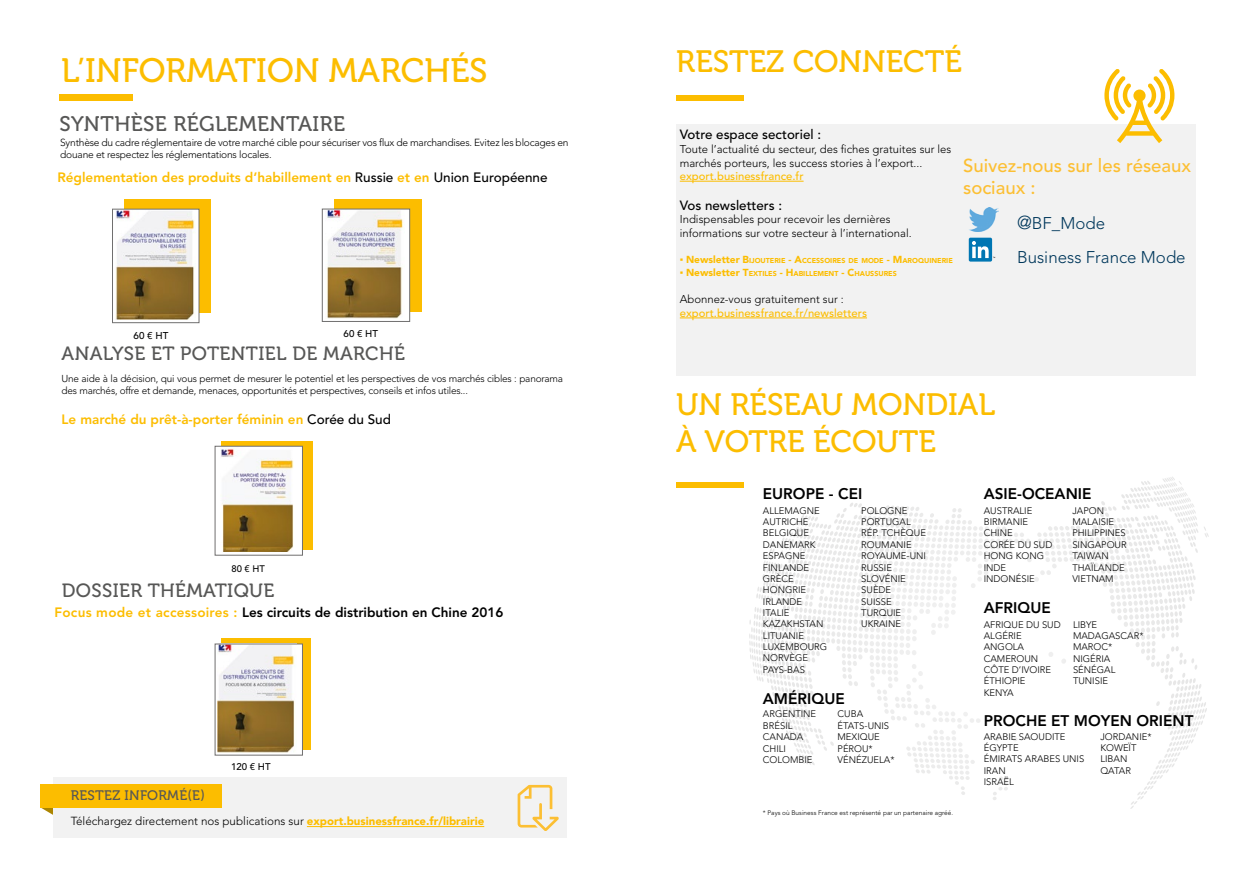
<style>
.page{position:relative;width:1259px;height:893px;background:#fff}
.page>*{position:absolute;margin:0;border:0;box-sizing:border-box;transform-origin:0 0}
.t1{font:33.75px "Museo 500";color:#fcbd00}
.t2{font:30.9px/37px "Museo 500";color:#fcbd00}
.t3{font:21px "Museo 500";letter-spacing:.02em;color:#575756}
.t4{font:19.2px "Museo 500";letter-spacing:.02em;color:#575756}
.t5{font:500 18.6px/22.4px "Avenir LT Std";color:#fcbf33}
.t6{font:300 16.8px/34.7px "Avenir LT Std";color:#00375b}
.t7{font:800 15.3px "Avenir LT Std";color:#000}
.t8{font:13.8px "Museo 500";letter-spacing:.02em;color:#575756}
.t9{font:800 13.5px "Avenir LT Std";color:#fcbd00}
.t10{font:800 13.5px "Avenir LT Std";color:#000}
.t11{font:500 13.35px "Avenir LT Std";color:#000}
.t12{font:300 11.7px "Avenir LT Std";color:#000}
.t13{font:300 11.25px/13.5px "Avenir LT Std";color:#000}
.t14{font:500 11.25px "Avenir LT Std";color:#fcbd00}
.t15{font:300 10.2px/12.3px "Avenir LT Std";letter-spacing:-.02em;color:#000}
.t16{font:300 10.05px/12px "Avenir LT Std";letter-spacing:-.02em;color:#000}
.t17{font:500 9.9px "Avenir LT Std";color:#000}
.t18{font:500 9.75px "Avenir LT Std";color:#000}
.t19{font:500 9.6px "Avenir LT Std";color:#000}
.t20{font:300 9.45px/11.4px "Avenir LT Std";color:#000}
.t21{font:500 9.45px "Avenir LT Std";color:#000}
.t22{font:900 7.05px "Avenir LT Std";color:#fcbd00}
.t23{font:300 6.6px "Avenir LT Std";color:#000}
.s1{font-weight:500;color:#000}
.s2{color:#fcbd00}
.s3{font-weight:900;font-size:11.4px;color:#fcbd00}
.s4{font-family:"Arial Narrow";font-weight:400;font-size:10.2px}
.s5{font-size:10.2px}
.s6{font-size:18.6px}
</style>
<div class="page">
<div style="left:676px;top:124px;width:520px;height:251px;background:#f2f2f2"></div>
<div style="left:676px;top:95px;width:67px;height:6px;background:#fcbd00"></div>
<hr style="left:680px;top:181px;width:123px;height:1px;background:#fcbd00">
<hr style="left:680px;top:318px;width:187px;height:1px;background:#fcbd00">
<img style="left:969px;top:207px;width:29px;height:24px">
<div style="left:968px;top:238px;width:24px;height:24px;background:#0076b3;border-radius:2px"></div>
<svg style="left:972px;top:241px;width:23px;height:17px"></svg>
<div style="left:676px;top:482px;width:67px;height:5px;background:#fcbd00"></div>
<svg style="left:1141px;top:477px;width:40px;height:12px"></svg>
<div style="left:60px;top:95px;width:73px;height:6px;background:#fcbd00"></div>
<div style="left:221px;top:441px;width:91px;height:109px;background:#fcbd00"></div>
<div style="left:215px;top:446px;width:87px;height:109px;background:#fff"></div>
<img style="left:221px;top:448px;width:73px;height:104px">
<div style="left:215px;top:446px;width:88px;height:109px;border:1px solid #706f6f"></div>
<svg style="left:41px;top:808px;width:12px;height:7px"></svg>
<div style="left:53px;top:777px;width:513px;height:60px;background:#f2f2f2"></div>
<div style="left:40px;top:784px;width:182px;height:24px;background:#fcbd00"></div>
<hr style="left:307px;top:826px;width:177px;height:1px;background:#fcbd00">
<svg style="left:517px;top:785px;width:42px;height:46px"></svg>
<div style="left:124px;top:199px;width:86px;height:113px;background:#fcbd00"></div>
<svg style="left:116px;top:211px;width:81px;height:109px"></svg>
<img style="left:115px;top:211px;width:81px;height:108px">
<div style="left:112px;top:209px;width:87px;height:114px;border:1px solid #706f6f"></div>
<div style="left:334px;top:199px;width:87px;height:112px;background:#fcbd00"></div>
<div style="left:322px;top:209px;width:88px;height:112px;background:#fff"></div>
<img style="left:326px;top:211px;width:77px;height:107px">
<div style="left:322px;top:209px;width:88px;height:113px;border:1px solid #706f6f"></div>
<div style="left:221px;top:638px;width:89px;height:111px;background:#fcbd00"></div>
<svg style="left:217px;top:646px;width:84px;height:107px"></svg>
<img style="left:218px;top:646px;width:78px;height:106px">
<div style="left:215px;top:644px;width:88px;height:111px;border:1px solid #706f6f"></div>
<svg style="left:1104px;top:69px;width:70px;height:74px"></svg>
<h1 class="t1" style="left:61px;top:51px;width:428px">L’INFORMATION MARCHÉS</h1>
<h3 class="t3" style="left:60px;top:112px;width:287px">SYNTHÈSE RÉGLEMENTAIRE</h3>
<p class="t15" style="left:60px;top:136px;width:510px">Synthèse du cadre réglementaire de votre marché cible pour sécuriser vos flux de marchandises. Evitez les blocages en douane et respectez les réglementations locales.</p>
<h3 class="t9" style="left:57px;top:169px;width:492px">Réglementation des produits d’habillement en <span class="s1">Russie</span> et en <span class="s1">Union Européenne</span></h3>
<p class="t17" style="left:134px;top:330px;width:36px">60 € HT</p>
<p class="t18" style="left:343px;top:328px;width:36px">60 € HT</p>
<h3 class="t4" style="left:62px;top:343px;width:345px">ANALYSE ET POTENTIEL DE MARCHÉ</h3>
<p class="t16" style="left:62px;top:372px;width:503px">Une aide à la décision, qui vous permet de mesurer le potentiel et les perspectives de vos marchés cibles : panorama des marchés, offre et demande, menaces, opportunités et perspectives, conseils et infos utiles...</p>
<h3 class="t9" style="left:62px;top:411px;width:331px">Le marché du prêt-à-porter féminin en <span class="s1">Corée du Sud</span></h3>
<p class="t21" style="left:231px;top:564px;width:35px">80 € HT</p>
<h3 class="t4" style="left:62px;top:580px;width:214px">DOSSIER THÉMATIQUE</h3>
<h3 class="t10" style="left:54px;top:604px;width:451px"><span class="s2">Focus mode et accessoires :</span> Les circuits de distribution en Chine 2016</h3>
<p class="t19" style="left:231px;top:761px;width:41px">120 € HT</p>
<h3 class="t8" style="left:71px;top:787px;width:136px">RESTEZ INFORMÉ(E)</h3>
<p class="t12" style="left:71px;top:814px;width:415px">Téléchargez directement nos publications sur <span class="s3">export.businessfrance.fr/librairie</span></p>
<h2 class="t2" style="left:676px;top:43px;width:287px">RESTEZ CONNECTÉ</h2>
<h3 class="t11" style="left:680px;top:127px;width:143px">Votre espace sectoriel :</h3>
<p class="t13" style="left:680px;top:142px;width:273px">Toute l’actualité du secteur, des fiches gratuites sur les marchés porteurs, les success stories à l’export...</p>
<p class="t14" style="left:680px;top:170px;width:125px">export.businessfrance.fr</p>
<h3 class="t11" style="left:680px;top:197px;width:104px">Vos newsletters :</h3>
<p class="t13" style="left:680px;top:213px;width:233px">Indispensables pour recevoir les dernières informations sur votre secteur à l’international.</p>
<p class="t22" style="left:680px;top:256px;width:274px"><span class="s4">▪</span> <span class="s5">Newsletter</span> <span class="s5">B</span>IJOUTERIE <span class="s5">- A</span>CCESSOIRES DE MODE <span class="s5">- M</span>AROQUINERIE</p>
<p class="t22" style="left:680px;top:269px;width:218px"><span class="s4">▪</span> <span class="s5">Newsletter</span> <span class="s5">T</span>EXTILES <span class="s5">- H</span>ABILLEMENT <span class="s5">- C</span>HAUSSURES</p>
<p class="t13" style="left:680px;top:293px;width:165px">Abonnez-vous gratuitement sur :</p>
<p class="t14" style="left:680px;top:306px;width:189px">export.businessfrance.fr/newsletters</p>
<h3 class="t5" style="left:963px;top:155px;width:230px">Suivez-nous sur les réseaux sociaux :</h3>
<h3 class="t6" style="left:1017px;top:206px;width:170px"><span class="s6">@</span>BF_Mode<br>Business France Mode</h3>
<h2 class="t2" style="left:676px;top:387px;width:320px">UN RÉSEAU MONDIAL<br>À VOTRE ÉCOUTE</h2>
<h3 class="t7" style="left:763px;top:485px;width:101px">EUROPE - CEI</h3>
<p class="t20" style="left:763px;top:505px;width:66px">ALLEMAGNE<br>AUTRICHE<br>BELGIQUE<br>DANEMARK<br>ESPAGNE<br>FINLANDE<br>GRÈCE<br>HONGRIE<br>IRLANDE<br>ITALIE<br>KAZAKHSTAN<br>LITUANIE<br>LUXEMBOURG<br>NORVÈGE<br>PAYS-BAS</p>
<p class="t20" style="left:861px;top:505px;width:66px">POLOGNE<br>PORTUGAL<br>RÉP. TCHÈQUE<br>ROUMANIE<br>ROYAUME-UNI<br>RUSSIE<br>SLOVÉNIE<br>SUÈDE<br>SUISSE<br>TURQUIE<br>UKRAINE</p>
<h3 class="t7" style="left:763px;top:690px;width:83px">AMÉRIQUE</h3>
<p class="t20" style="left:763px;top:708px;width:55px">ARGENTINE<br>BRÉSIL<br>CANADA<br>CHILI<br>COLOMBIE</p>
<p class="t20" style="left:837px;top:708px;width:58px">CUBA<br>ÉTATS-UNIS<br>MEXIQUE<br>PÉROU*<br>VÉNÉZUELA*</p>
<p class="t23" style="left:763px;top:809px;width:192px">* Pays où Business France est représenté par un partenaire agréé.</p>
<h3 class="t7" style="left:983px;top:485px;width:109px">ASIE-OCEANIE</h3>
<p class="t20" style="left:983px;top:505px;width:70px">AUSTRALIE<br>BIRMANIE<br>CHINE<br>CORÉE DU SUD<br>HONG KONG<br>INDE<br>INDONÉSIE</p>
<p class="t20" style="left:1072px;top:505px;width:56px">JAPON<br>MALAISIE<br>PHILIPPINES<br>SINGAPOUR<br>TAIWAN<br>THAÏLANDE<br>VIETNAM</p>
<h3 class="t7" style="left:983px;top:598px;width:69px">AFRIQUE</h3>
<p class="t20" style="left:983px;top:619px;width:78px">AFRIQUE DU SUD<br>ALGÉRIE<br>ANGOLA<br>CAMEROUN<br>CÔTE D’IVOIRE<br>ÉTHIOPIE<br>KENYA</p>
<p class="t20" style="left:1073px;top:619px;width:72px">LIBYE<br>MADAGASCAR*<br>MAROC*<br>NIGÉRIA<br>SÉNÉGAL<br>TUNISIE</p>
<h3 class="t7" style="left:983px;top:712px;width:211px">PROCHE ET MOYEN ORIENT</h3>
<p class="t20" style="left:983px;top:731px;width:102px">ARABIE SAOUDITE<br>ÉGYPTE<br>ÉMIRATS ARABES UNIS<br>IRAN<br>ISRAËL</p>
<p class="t20" style="left:1100px;top:731px;width:53px">JORDANIE*<br>KOWEÏT<br>LIBAN<br>QATAR</p>
</div>
